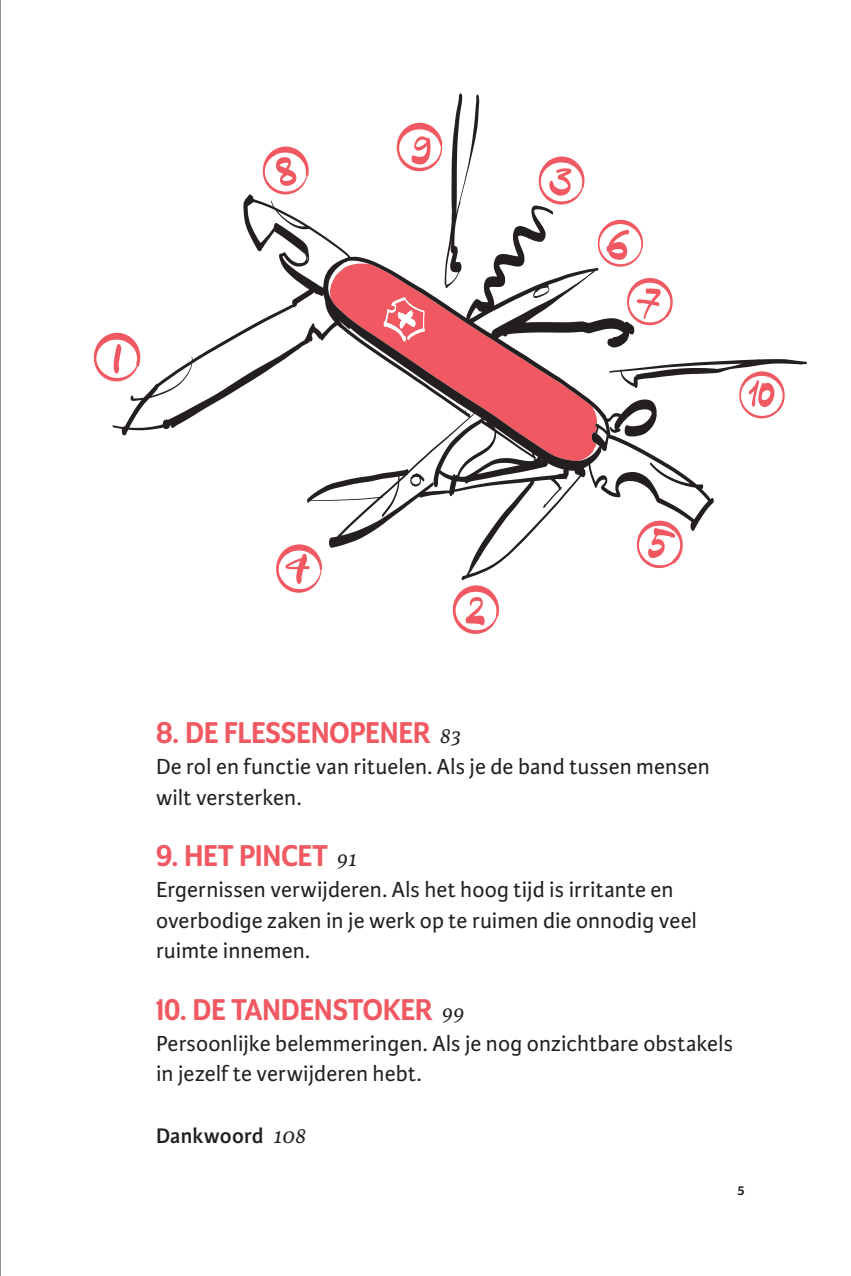
<style>
.page{position:relative;width:851px;height:1276px;background:#fff}
.page>*{position:absolute;margin:0;border:0;box-sizing:border-box;transform-origin:0 0}
.t1{font:500 32.5px "Program OT";letter-spacing:-.005em;color:#f05961}
.t2{font:23.25px/30.8px "Karmina Sans";letter-spacing:.005em;color:#231f20}
.t3{font:600 22.5px "Karmina Sans";color:#231f20}
.t4{font:600 17.5px "Karmina Sans";color:#231f20}
.s1{font-family:"Karmina";font-weight:400;font-style:italic;font-size:22.5px;color:#231f20}
.s2{font-family:"Karmina";font-weight:400;font-style:italic}
</style>
<div class="page">
<svg style="left:94px;top:333px;width:19px;height:48px"></svg>
<svg style="left:452px;top:585px;width:47px;height:49px"></svg>
<svg style="left:538px;top:156px;width:47px;height:38px"></svg>
<svg style="left:278px;top:580px;width:41px;height:13px"></svg>
<svg style="left:263px;top:147px;width:45px;height:47px"></svg>
<svg style="left:113px;top:194px;width:600px;height:386px"></svg>
<svg style="left:609px;top:359px;width:197px;height:59px"></svg>
<svg style="left:396px;top:93px;width:83px;height:195px"></svg>
<hr style="left:0;top:0;width:1px;height:1276px;background:#231f20">
<h1 class="t1" style="left:156px;top:714px;width:307px">8. DE FLESSENOPENER <span class="s1">83</span></h1>
<p class="t2" style="left:156px;top:751px;width:555px">De rol en functie van rituelen. Als je de band tussen mensen wilt versterken.</p>
<h1 class="t1" style="left:156px;top:837px;width:204px">9. HET PINCET <span class="s1">91</span></h1>
<p class="t2" style="left:156px;top:874px;width:542px">Ergernissen verwijderen. Als het hoog tijd is irritante en overbodige zaken in je werk op te ruimen die onnodig veel ruimte innemen.</p>
<h1 class="t1" style="left:156px;top:991px;width:309px">10. DE TANDENSTOKER <span class="s1">99</span></h1>
<p class="t2" style="left:156px;top:1028px;width:578px">Persoonlijke belemmeringen. Als je nog onzichtbare obstakels in jezelf te verwijderen hebt.</p>
<p class="t3" style="left:156px;top:1123px;width:151px">Dankwoord <span class="s2">108</span></p>
<p class="t4" style="left:737px;top:1179px;width:9px">5</p>
</div>
